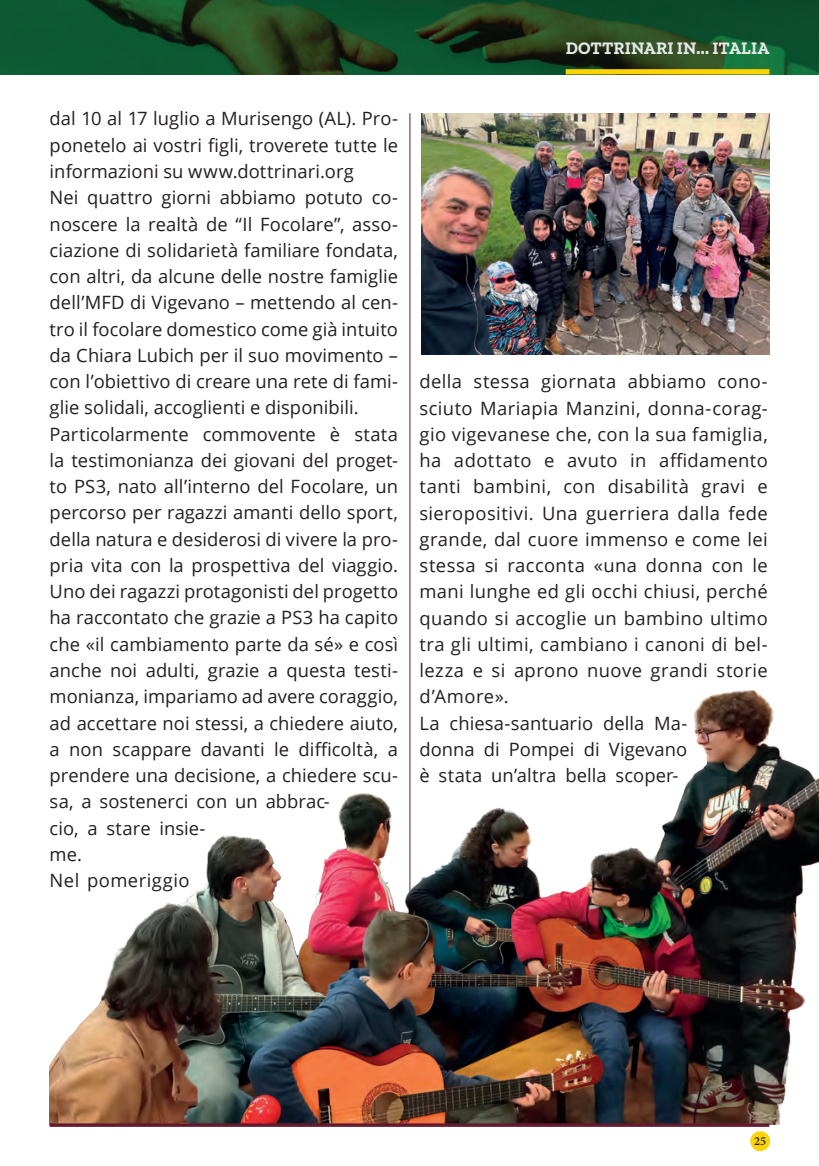
<style>
.page{position:relative;width:819px;height:1166px;background:#fff}
.page>*{position:absolute;margin:0;border:0;box-sizing:border-box;transform-origin:0 0}
.Testo_articolo_10_5{font:18.38px/26.2px "Open Sans";letter-spacing:.005em;color:#231f20;text-align:justify}
.Testo_articolo_10_5-2{font:18.38px "Open Sans";letter-spacing:.025em;color:#231f20}
.Titolo_testata{font:700 17.5px "Zilla Slab";letter-spacing:.005em;color:#e6e7e9}
.t1{font:600 12.25px "Minion Pro";color:#231f20}
</style>
<div class="page">
<div style="left:750px;top:1131px;width:20px;height:20px;background:#fed304;border-radius:50%"></div>
<hr style="left:409px;top:113px;width:1px;height:983px;background:#651b2f">
<img style="left:50px;top:690px;width:769px;height:434px">
<svg style="left:50px;top:1123px;width:719px;height:4px;background:#692434"></svg>
<img style="left:422px;top:113px;width:347px;height:242px">
<img style="left:0;top:0;width:819px;height:74px">
<div style="left:565px;top:69px;width:204px;height:5px;background:#fed304"></div>
<p class="Titolo_testata" style="left:565px;top:38px;width:205px">DOTTRINARI IN... ITALIA</p>
<p class="Testo_articolo_10_5" style="left:50px;top:105px;width:350px">dal 10 al 17 luglio a Murisengo (AL). Pro&shy;ponetelo ai vostri figli, troverete tutte le informazioni su www.dottrinari.org</p>
<p class="Testo_articolo_10_5" style="left:50px;top:184px;width:350px">Nei quattro giorni abbiamo potuto co&shy;noscere la realtà de “Il Focolare”, asso&shy;ciazione di solidarietà familiare fondata, con altri, da alcune delle nostre famiglie dell’MFD di Vigevano – mettendo al cen&shy;tro il focolare domestico come già intuito da Chiara Lubich per il suo movimento – con l’obiettivo di creare una rete di fami&shy;glie solidali, accoglienti e disponibili.</p>
<p class="Testo_articolo_10_5" style="left:50px;top:420px;width:350px;text-align:left">Particolarmente commovente è stata la testimonianza dei giovani del proget&shy;to PS3, nato all’interno del Focolare, un percorso per ragazzi amanti dello sport, della natura e desiderosi di vivere la pro&shy;pria vita con la prospettiva del viaggio.<br>Uno dei ragazzi protagonisti del progetto ha raccontato che grazie a PS3 ha capito che «il cambiamento parte da sé» e così anche noi adulti, grazie a questa testi&shy;monianza, impariamo ad avere coraggio, ad accettare noi stessi, a chiedere aiuto, a non scappare davanti le difficoltà, a prendere una decisione, a chiedere scu&shy;sa, a sostenerci con un abbrac-<br>cio, a stare insie-<br>me.</p>
<p class="Testo_articolo_10_5-2" style="left:50px;top:868px;width:141px">Nel pomeriggio</p>
<p class="Testo_articolo_10_5" style="left:419px;top:368px;width:350px">della stessa giornata abbiamo cono&shy;sciuto Mariapia Manzini, donna-corag&shy;gio vigevanese che, con la sua famiglia, ha adottato e avuto in affidamento tanti bambini, con disabilità gravi e sieropositivi. Una guerriera dalla fede grande, dal cuore immenso e come lei stessa si racconta «una donna con le mani lunghe ed gli occhi chiusi, perché quando si accoglie un bambino ultimo tra gli ultimi, cambiano i canoni di bel&shy;lezza e si aprono nuove grandi storie d’Amore».</p>
<p class="Testo_articolo_10_5" style="left:419px;top:709px;width:269px">La chiesa-santuario della Ma&shy;donna di Pompei di Vigevano è stata un’altra bella scoper-</p>
<p class="t1" style="left:754px;top:1134px;width:14px">25</p>
</div>
